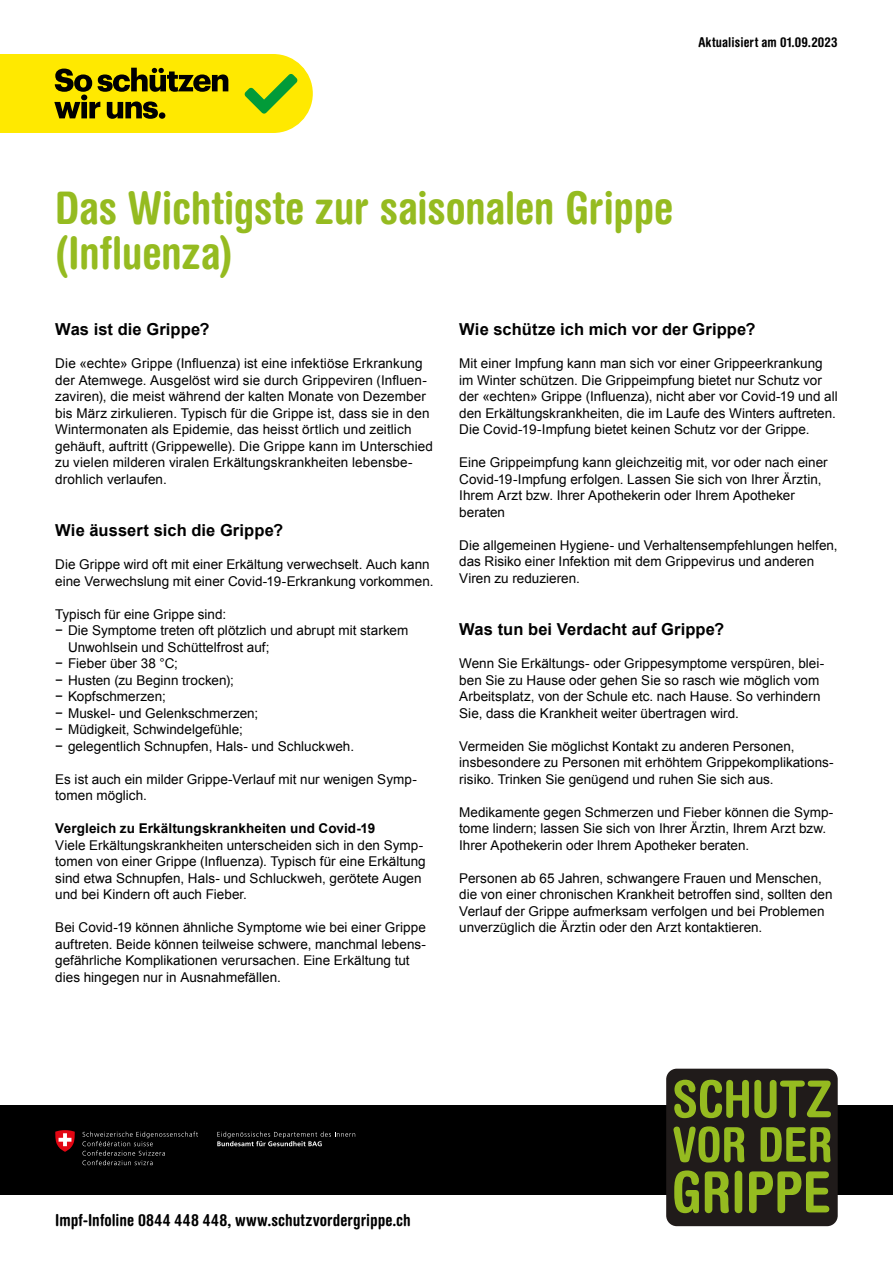
<style>
.page{position:relative;width:893px;height:1263px;background:#fff}
.page>*{position:absolute;margin:0;border:0;box-sizing:border-box;transform-origin:0 0}
.t1{font:700 condensed 45px/45px "Helvetica Rounded";letter-spacing:-.01em;color:#95bb20}
.t2{font:700 16.5px "Arial";letter-spacing:.005em;color:#000}
.t3{font:700 condensed 16.5px "Helvetica Rounded";letter-spacing:.005em;color:#000}
.t4{font:13.5px/16.5px "Arial";color:#000}
.t5{font:700 13.5px "Arial";letter-spacing:.005em;color:#000}
.t6{font:700 condensed 13.5px "Helvetica Rounded";letter-spacing:.01em;color:#000}
</style>
<div class="page">
<div style="left:0;top:1106px;width:893px;height:89px;background:#000"></div>
<svg style="left:217px;top:1131px;width:138px;height:15px"></svg>
<svg style="left:83px;top:1131px;width:115px;height:34px"></svg>
<svg style="left:55px;top:1130px;width:20px;height:22px"></svg>
<div style="left:666px;top:1069px;width:172px;height:157px;background:#201b1a;border-radius:11px"></div>
<svg style="left:674px;top:1080px;width:157px;height:38px"></svg>
<svg style="left:673px;top:1126px;width:71px;height:36px"></svg>
<svg style="left:760px;top:1127px;width:70px;height:35px"></svg>
<svg style="left:674px;top:1170px;width:25px;height:43px"></svg>
<svg style="left:705px;top:1171px;width:24px;height:42px"></svg>
<div style="left:735px;top:1171px;width:7px;height:42px;background:#95bb20;border-radius:4px"></div>
<svg style="left:749px;top:1171px;width:80px;height:42px"></svg>
<svg style="left:0;top:54px;width:313px;height:79px;background:#d7c908"></svg>
<div style="left:159px;top:112px;width:6px;height:7px;background:#000;border-radius:50%"></div>
<p class="t6" style="left:698px;top:34px;width:141px">Aktualisiert am 01.09.2023</p>
<h1 class="t1" style="left:55px;top:185px;width:620px">Das Wichtigste zur saisonalen Grippe (Influenza)</h1>
<p class="t2" style="left:55px;top:319px;width:156px">Was ist die Grippe?</p>
<p class="t4" style="left:55px;top:355px;width:379px">Die «echte» Grippe (Influenza) ist eine infektiöse Erkrankung der Atemwege. Ausgelöst wird sie durch Grippeviren (Influen&shy;zaviren), die meist während der kalten Monate von Dezember bis März zirkulieren. Typisch für die Grippe ist, dass sie in den Wintermonaten als Epidemie, das heisst örtlich und zeitlich gehäuft, auftritt (Grippewelle). Die Grippe kann im Unterschied zu vielen milderen viralen Erkältungskrankheiten lebensbe&shy;drohlich verlaufen.</p>
<p class="t2" style="left:55px;top:520px;width:229px">Wie äussert sich die Grippe?</p>
<p class="t4" style="left:55px;top:556px;width:380px">Die Grippe wird oft mit einer Erkältung verwechselt. Auch kann eine Verwechslung mit einer Covid-19-Erkrankung vorkommen.</p>
<p class="t4" style="left:55px;top:606px;width:172px">Typisch für eine Grippe sind:</p>
<p class="t4" style="left:55px;top:622px;width:355px">− Die Symptome treten oft plötzlich und abrupt mit starkem</p>
<p class="t4" style="left:68px;top:639px;width:203px">Unwohlsein und Schüttelfrost auf;</p>
<p class="t4" style="left:55px;top:655px;width:124px">− Fieber über 38 °C;</p>
<p class="t4" style="left:55px;top:672px;width:180px">− Husten (zu Beginn trocken);</p>
<p class="t4" style="left:55px;top:688px;width:112px">− Kopfschmerzen;</p>
<p class="t4" style="left:55px;top:705px;width:204px">− Muskel- und Gelenkschmerzen;</p>
<p class="t4" style="left:55px;top:721px;width:189px">− Müdigkeit, Schwindelgefühle;</p>
<p class="t4" style="left:55px;top:738px;width:300px">− gelegentlich Schnupfen, Hals- und Schluckweh.</p>
<p class="t4" style="left:55px;top:771px;width:362px">Es ist auch ein milder Grippe-Verlauf mit nur wenigen Symp&shy;tomen möglich.</p>
<p class="t5" style="left:55px;top:820px;width:322px">Vergleich zu Erkältungskrankheiten und Covid-19</p>
<p class="t4" style="left:55px;top:837px;width:372px">Viele Erkältungskrankheiten unterscheiden sich in den Symp&shy;tomen von einer Grippe (Influenza). Typisch für eine Erkältung sind etwa Schnupfen, Hals- und Schluckweh, gerötete Augen und bei Kindern oft auch Fieber.</p>
<p class="t4" style="left:55px;top:919px;width:372px">Bei Covid-19 können ähnliche Symptome wie bei einer Grippe auftreten. Beide können teilweise schwere, manchmal lebens&shy;gefährliche Komplikationen verursachen. Eine Erkältung tut dies hingegen nur in Ausnahmefällen.</p>
<p class="t2" style="left:459px;top:319px;width:298px">Wie schütze ich mich vor der Grippe?</p>
<p class="t4" style="left:459px;top:355px;width:380px">Mit einer Impfung kann man sich vor einer Grippeerkrankung im Winter schützen. Die Grippeimpfung bietet nur Schutz vor der «echten» Grippe (Influenza), nicht aber vor Covid-19 und all den Erkältungskrankheiten, die im Laufe des Winters auftreten.<br>Die Covid-19-Impfung bietet keinen Schutz vor der Grippe.</p>
<p class="t4" style="left:459px;top:454px;width:370px">Eine Grippeimpfung kann gleichzeitig mit, vor oder nach einer Covid-19-Impfung erfolgen. Lassen Sie sich von Ihrer Ärztin, Ihrem Arzt bzw. Ihrer Apothekerin oder Ihrem Apotheker beraten</p>
<p class="t4" style="left:459px;top:537px;width:380px">Die allgemeinen Hygiene- und Verhaltensempfehlungen helfen, das Risiko einer Infektion mit dem Grippevirus und anderen<br>Viren zu reduzieren.</p>
<p class="t2" style="left:459px;top:619px;width:266px">Was tun bei Verdacht auf Grippe?</p>
<p class="t4" style="left:459px;top:655px;width:366px">Wenn Sie Erkältungs- oder Grippesymptome verspüren, blei&shy;ben Sie zu Hause oder gehen Sie so rasch wie möglich vom Arbeitsplatz, von der Schule etc. nach Hause. So verhindern Sie, dass die Krankheit weiter übertragen wird.</p>
<p class="t4" style="left:459px;top:738px;width:376px">Vermeiden Sie möglichst Kontakt zu anderen Personen, insbesondere zu Personen mit erhöhtem Grippekomplikations&shy;risiko. Trinken Sie genügend und ruhen Sie sich aus.</p>
<p class="t4" style="left:459px;top:804px;width:376px">Medikamente gegen Schmerzen und Fieber können die Symp&shy;tome lindern; lassen Sie sich von Ihrer Ärztin, Ihrem Arzt bzw.<br>Ihrer Apothekerin oder Ihrem Apotheker beraten.</p>
<p class="t4" style="left:459px;top:870px;width:375px">Personen ab 65 Jahren, schwangere Frauen und Menschen, die von einer chronischen Krankheit betroffen sind, sollten den Verlauf der Grippe aufmerksam verfolgen und bei Problemen unverzüglich die Ärztin oder den Arzt kontaktieren.</p>
<p class="t3" style="left:55px;top:1210px;width:357px">Impf-Infoline 0844 448 448, www.schutzvordergrippe.ch</p>
</div>
